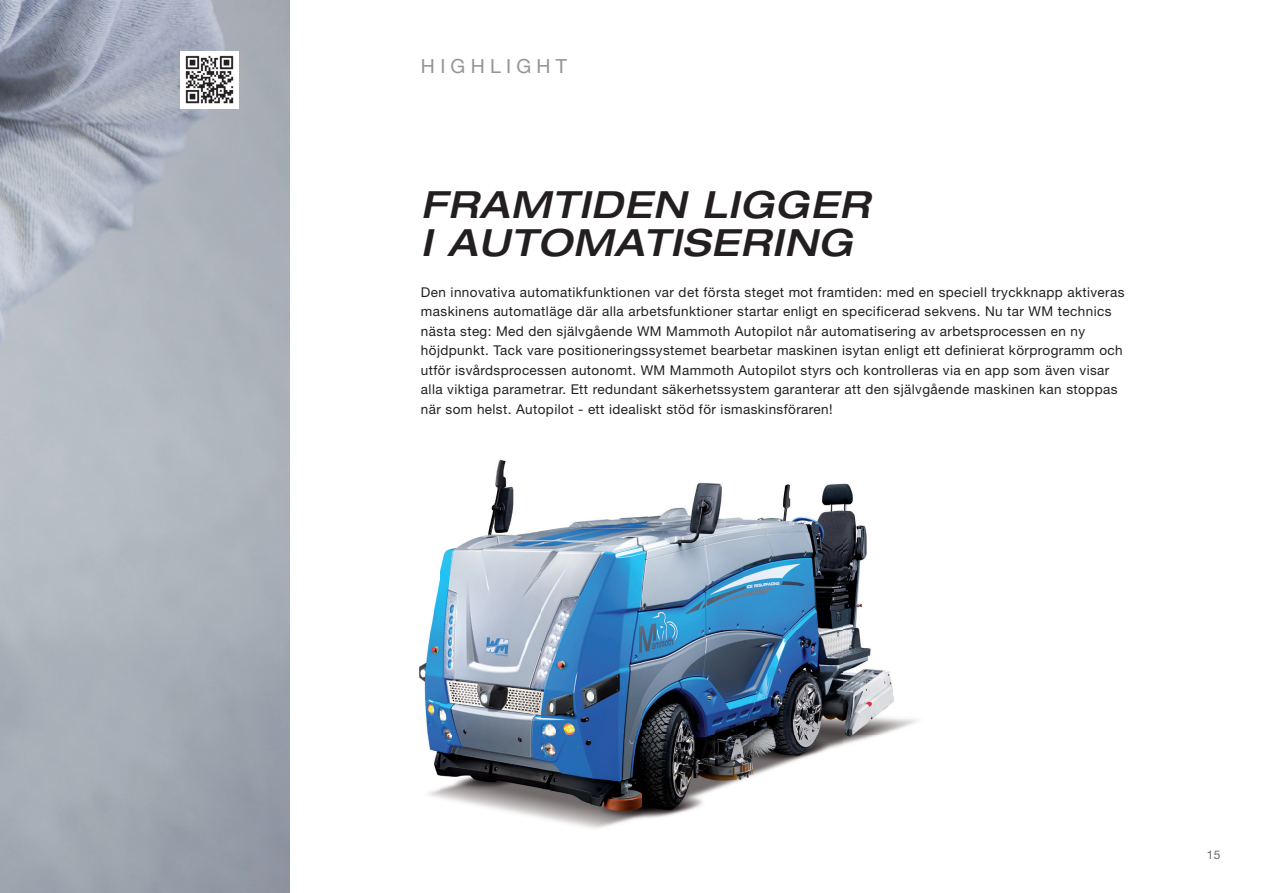
<style>
.page{position:relative;width:1263px;height:893px;background:#fff}
.page>*{position:absolute;margin:0;border:0;box-sizing:border-box;transform-origin:0 0}
.t1{font:italic 500 expanded 37.5px/37.5px "Helvetica Neue LT Std";letter-spacing:.03em;color:#231f20}
.t2{font:19.5px "Helvetica Neue LT Std";letter-spacing:.27em;color:#939598}
.t3{font:13.5px/19.5px "Helvetica Neue LT Std";letter-spacing:.03em;color:#231f20}
.t4{font:12px "Helvetica Neue LT Std";color:#64686f}
</style>
<div class="page">
<img style="left:0;top:0;width:289px;height:893px">
<img style="left:419px;top:460px;width:498px;height:368px">
<img style="left:180px;top:51px;width:58px;height:58px">
<h2 class="t2" style="left:421px;top:54px;width:148px">HIGHLIGHT</h2>
<h1 class="t1" style="left:421px;top:186px;width:450px">FRAMTIDEN LIGGER<br>I AUTOMATISERING</h1>
<p class="t3" style="left:421px;top:282px;width:705px">Den innovativa automatikfunktionen var det första steget mot framtiden: med en speciell tryckknapp aktiveras maskinens automatläge där alla arbetsfunktioner startar enligt en specificerad sekvens. Nu tar WM technics nästa steg: Med den självgående WM Mammoth Autopilot når automatisering av arbetsprocessen en ny höjdpunkt. Tack vare positioneringssystemet bearbetar maskinen isytan enligt ett definierat körprogramm och utför isvårdsprocessen autonomt. WM Mammoth Autopilot styrs och kontrolleras via en app som även visar alla viktiga parametrar. Ett redundant säkerhetssystem garanterar att den självgående maskinen kan stoppas när som helst. Autopilot - ett idealiskt stöd för ismaskinsföraren!</p>
<p class="t4" style="left:1207px;top:847px;width:15px">15</p>
</div>
